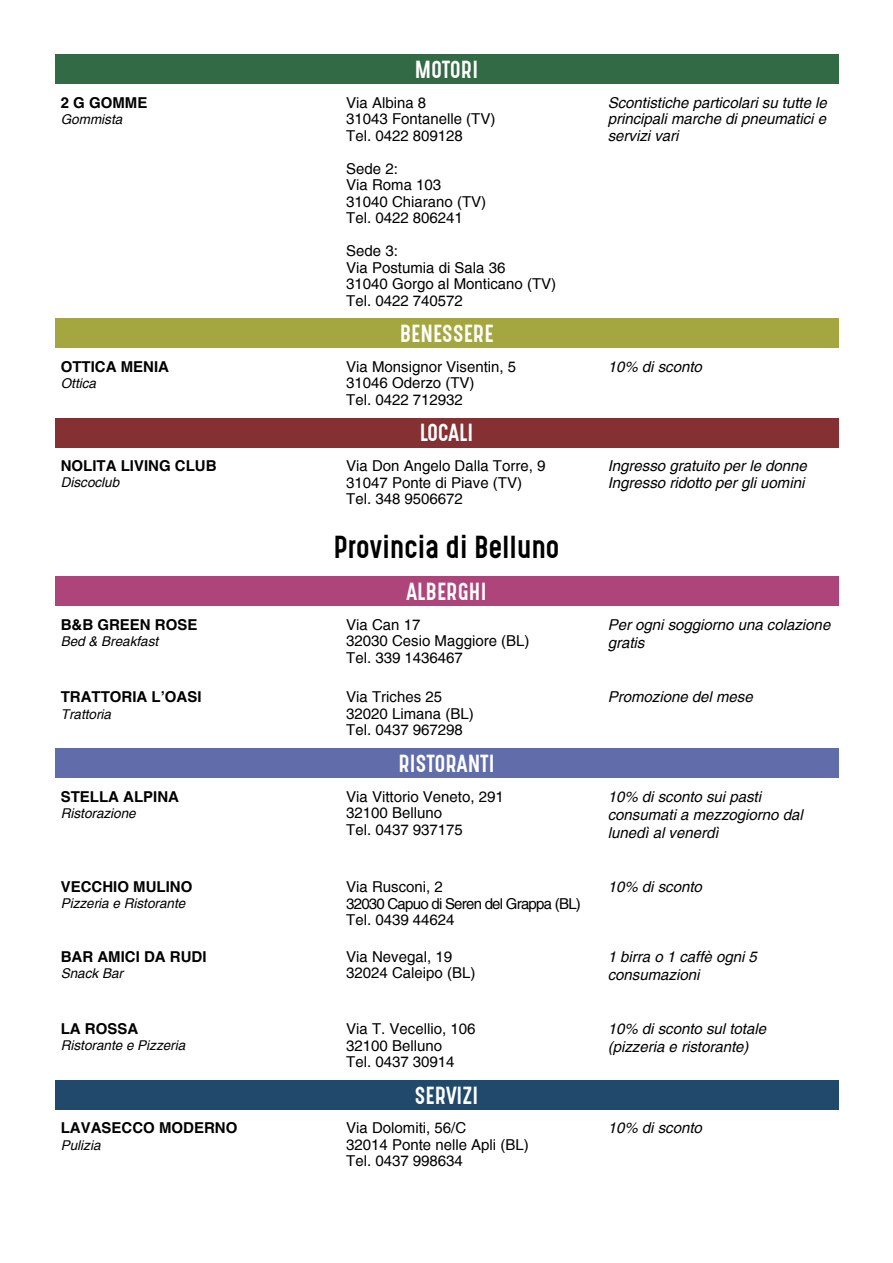
<style>
.page{position:relative;width:893px;height:1263px;background:#fff}
.page>*{position:absolute;margin:0;border:0;box-sizing:border-box;transform-origin:0 0}
.t1{font:27px "Gotcha Gothic";color:#000}
.t2{font:21px "Gotcha Gothic";letter-spacing:.01em;color:#fff}
.t3{font:15px/16.5px "Helvetica";color:#000}
.t4{font:italic 15px/18px "Helvetica";color:#000}
.t5{font:700 15px "Helvetica";color:#000}
.t6{font:15px/16.5px "Helvetica";letter-spacing:-.05em;color:#000}
.t7{font:italic 13.5px "Helvetica";color:#000}
</style>
<div class="page">
<div style="left:55px;top:54px;width:783px;height:30px;background:#326a45"></div>
<div style="left:55px;top:318px;width:783px;height:30px;background:#a4a740"></div>
<div style="left:55px;top:418px;width:783px;height:29px;background:#853033"></div>
<div style="left:55px;top:576px;width:783px;height:30px;background:#ad457a"></div>
<div style="left:55px;top:748px;width:783px;height:30px;background:#616caa"></div>
<div style="left:55px;top:1080px;width:783px;height:30px;background:#21496c"></div>
<p class="t5" style="left:61px;top:93px;width:88px">2 G GOMME</p>
<p class="t7" style="left:61px;top:111px;width:63px">Gommista</p>
<p class="t5" style="left:61px;top:357px;width:110px">OTTICA MENIA</p>
<p class="t7" style="left:61px;top:375px;width:37px">Ottica</p>
<p class="t5" style="left:61px;top:457px;width:157px">NOLITA LIVING CLUB</p>
<p class="t7" style="left:61px;top:475px;width:60px">Discoclub</p>
<p class="t5" style="left:61px;top:615px;width:138px">B&amp;B GREEN ROSE</p>
<p class="t7" style="left:61px;top:634px;width:99px">Bed &amp; Breakfast</p>
<p class="t5" style="left:61px;top:688px;width:142px">TRATTORIA L’OASI</p>
<p class="t7" style="left:61px;top:706px;width:52px">Trattoria</p>
<p class="t5" style="left:61px;top:787px;width:120px">STELLA ALPINA</p>
<p class="t7" style="left:61px;top:805px;width:77px">Ristorazione</p>
<p class="t5" style="left:61px;top:878px;width:133px">VECCHIO MULINO</p>
<p class="t7" style="left:61px;top:896px;width:126px">Pizzeria e Ristorante</p>
<p class="t5" style="left:61px;top:947px;width:147px">BAR AMICI DA RUDI</p>
<p class="t7" style="left:61px;top:965px;width:64px">Snack Bar</p>
<p class="t5" style="left:61px;top:1019px;width:79px">LA ROSSA</p>
<p class="t7" style="left:61px;top:1038px;width:126px">Ristorante e Pizzeria</p>
<p class="t5" style="left:61px;top:1119px;width:178px">LAVASECCO MODERNO</p>
<p class="t7" style="left:61px;top:1137px;width:41px">Pulizia</p>
<h2 class="t2" style="left:415px;top:53px;width:65px">MOTORI</h2>
<p class="t3" style="left:346px;top:94px;width:151px">Via Albina 8<br>31043 Fontanelle (TV)<br>Tel. 0422 809128</p>
<p class="t3" style="left:346px;top:160px;width:142px">Sede 2:<br>Via Roma 103<br>31040 Chiarano (TV)<br>Tel. 0422 806241</p>
<p class="t3" style="left:346px;top:243px;width:212px">Sede 3:<br>Via Postumia di Sala 36<br>31040 Gorgo al Monticano (TV)<br>Tel. 0422 740572</p>
<h2 class="t2" style="left:400px;top:318px;width:95px">BENESSERE</h2>
<p class="t4" style="left:608px;top:94px;width:221px;line-height:16.5px;text-align:justify">Scontistiche particolari su tutte le principali marche di pneumatici e servizi vari</p>
<p class="t3" style="left:346px;top:358px;width:172px">Via Monsignor Visentin, 5<br>31046 Oderzo (TV)<br>Tel. 0422 712932</p>
<p class="t4" style="left:608px;top:358px;width:96px">10% di sconto</p>
<h2 class="t2" style="left:420px;top:417px;width:55px">LOCALI</h2>
<p class="t3" style="left:346px;top:458px;width:201px">Via Don Angelo Dalla Torre, 9<br>31047 Ponte di Piave (TV)<br>Tel. 348 9506672</p>
<p class="t4" style="left:608px;top:458px;width:201px;line-height:16.5px">Ingresso gratuito per le donne<br>Ingresso ridotto per gli uomini</p>
<h1 class="t1" style="left:334px;top:527px;width:227px">Provincia di Belluno</h1>
<h2 class="t2" style="left:406px;top:576px;width:82px">ALBERGHI</h2>
<p class="t3" style="left:346px;top:617px;width:185px">Via Can 17<br>32030 Cesio Maggiore (BL)<br>Tel. 339 1436467</p>
<p class="t4" style="left:608px;top:616px;width:224px">Per ogni soggiorno una colazione gratis</p>
<p class="t3" style="left:346px;top:689px;width:129px">Via Triches 25<br>32020 Limana (BL)<br>Tel. 0437 967298</p>
<p class="t4" style="left:608px;top:688px;width:147px">Promozione del mese</p>
<h2 class="t2" style="left:398px;top:747px;width:97px">RISTORANTI</h2>
<p class="t3" style="left:346px;top:788px;width:159px">Via Vittorio Veneto, 291<br>32100 Belluno<br>Tel. 0437 937175</p>
<p class="t4" style="left:608px;top:787px;width:197px">10% di sconto sui pasti consumati a mezzogiorno dal lunedì al venerdì</p>
<p class="t6" style="left:346px;top:879px;width:236px">Via Rusconi, 2<br>32030 Capuo di Seren del Grappa (BL)<br>Tel. 0439 44624</p>
<p class="t4" style="left:608px;top:878px;width:96px">10% di sconto</p>
<p class="t3" style="left:346px;top:948px;width:131px">Via Nevegal, 19<br>32024 Caleipo (BL)</p>
<p class="t4" style="left:608px;top:947px;width:151px">1 birra o 1 caffè ogni 5 consumazioni</p>
<p class="t3" style="left:346px;top:1021px;width:131px">Via T. Vecellio, 106<br>32100 Belluno<br>Tel. 0437 30914</p>
<p class="t4" style="left:608px;top:1020px;width:160px">10% di sconto sul totale (pizzeria e ristorante)</p>
<h2 class="t2" style="left:415px;top:1079px;width:65px">SERVIZI</h2>
<p class="t3" style="left:346px;top:1120px;width:184px">Via Dolomiti, 56/C<br>32014 Ponte nelle Apli (BL)<br>Tel. 0437 998634</p>
<p class="t4" style="left:608px;top:1119px;width:96px">10% di sconto</p>
</div>
